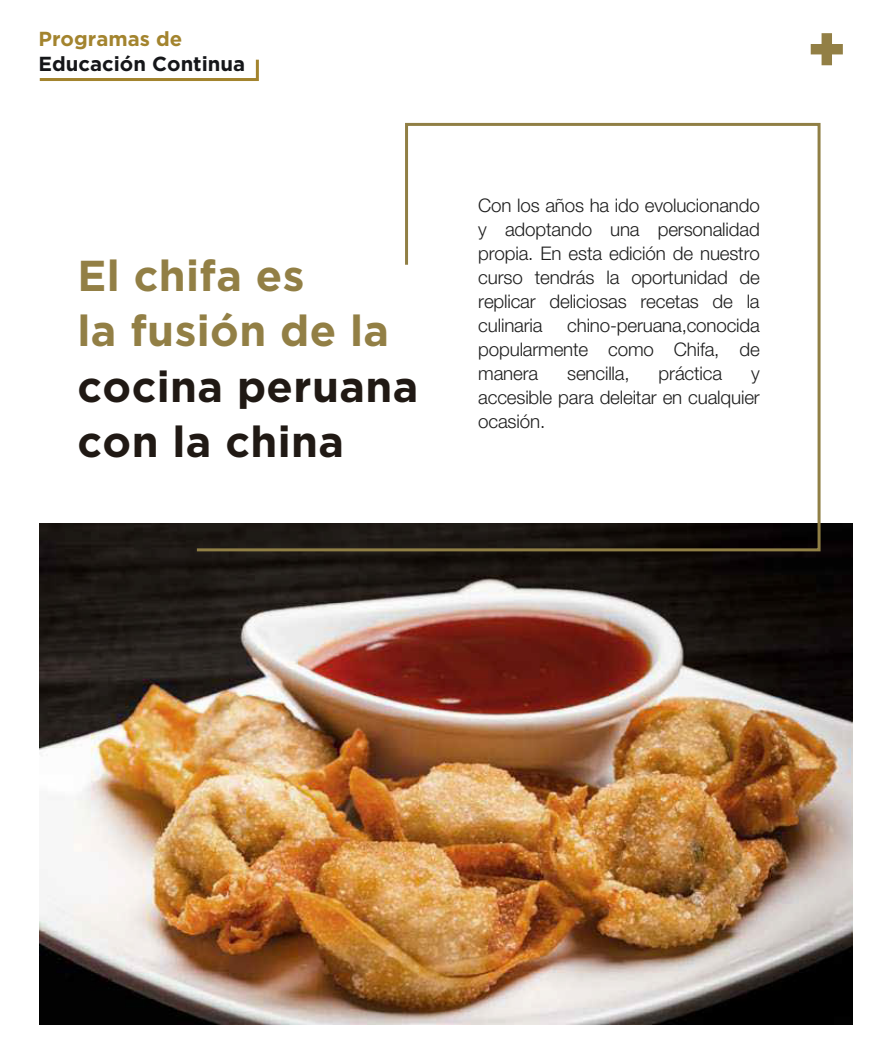
<style>
.page{position:relative;width:892px;height:1063px;background:#fff}
.page>*{position:absolute;margin:0;border:0;box-sizing:border-box;transform-origin:0 0}
.t1{font:700 43.2px/55.5px "Gotham";letter-spacing:.01em;color:#201914}
.t2{font:700 43.2px/55.5px "Gotham";letter-spacing:.01em;color:#927f45}
.t3{font:700 20.25px "Gotham";color:#151619}
.t4{font:700 20.25px "Gotham";color:#a3842e}
.t5{font:300 18.75px/24px "Helvetica Neue LT Std";letter-spacing:-.01em;color:#1e1e1e;text-align:justify}
</style>
<div class="page">
<img style="left:40px;top:524px;width:812px;height:500px">
<svg style="left:811px;top:33px;width:32px;height:32px"></svg>
<svg style="left:39px;top:59px;width:220px;height:22px"></svg>
<svg style="left:194px;top:122px;width:628px;height:431px"></svg>
<p class="t4" style="left:39px;top:27px;width:145px">Programas de</p>
<p class="t3" style="left:39px;top:52px;width:208px">Educación Continua</p>
<h1 class="t2" style="left:77px;top:247px;width:313px">El chifa es<br>la fusión de la</h1>
<h1 class="t1" style="left:77px;top:358px;width:342px">cocina peruana con la china</h1>
<p class="t5" style="left:478px;top:193px;width:283px">Con los años ha ido evolucionando y adoptando una personalidad propia. En esta edición de nuestro curso tendrás la oportunidad de replicar deliciosas recetas de la culinaria</p>
<p class="t5" style="left:478px;top:313px;width:283px;text-indent:89px">chino-peruana,conocida popularmente como Chifa, de manera</p>
<p class="t5" style="left:567px;top:361px;width:64px">sencilla,</p>
<p class="t5" style="left:659px;top:361px;width:65px">práctica</p>
<p class="t5" style="left:478px;top:361px;width:283px;text-indent:273px">y accesible para deleitar en cualquier ocasión.</p>
</div>
